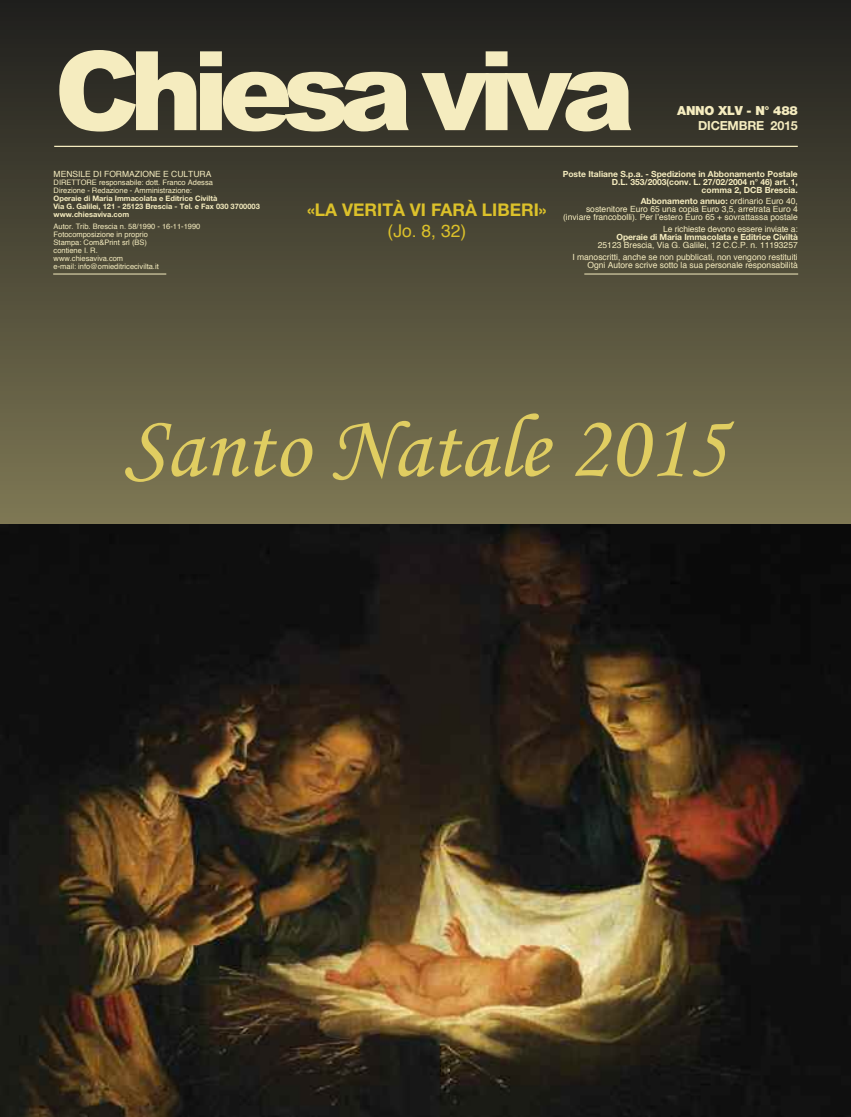
<style>
.page{position:relative;width:851px;height:1117px;background:#fff}
.page>*{position:absolute;margin:0;border:0;box-sizing:border-box;transform-origin:0 0}
.t1{font:900 110px "Arial";letter-spacing:-.095em;color:#f5ecbf}
.t2{font:90px "Monotype Corsiva";color:#e0cd61}
.t3{font:700 17.5px "Helvetica Neue";color:#dcc12a}
.t4{font:17.5px "Helvetica";color:#dcc12a}
.t5{font:900 12.5px "Helvetica Neue";letter-spacing:-.02em;color:#f5ecbf}
.t6{font:700 12.5px "Helvetica Neue";letter-spacing:-.015em;color:#f5ecbf}
.t7{font:8.5px/8px "Helvetica";color:#f5ecbf;text-align:right}
.t8{font:700 8.5px/8px "Helvetica Neue";color:#f5ecbf;text-align:right}
.t9{font:7.5px/8px "Helvetica";color:#f5ecbf}
.t10{font:700 7.5px/8px "Helvetica Neue";color:#f5ecbf}
.s1{font-family:"Helvetica";font-weight:400}
</style>
<div class="page">
<svg style="left:0;top:0;width:850px;height:524px"></svg>
<hr style="left:54px;top:146px;width:743px;height:1px;background:#f5ecbf">
<hr style="left:584px;top:274px;width:214px;height:1px;background:#f5ecbf">
<hr style="left:53px;top:274px;width:113px;height:1px;background:#f5ecbf">
<img style="left:0;top:524px;width:850px;height:592px">
<h1 class="t1" style="left:54px;top:9px;width:582px">Chiesa viva</h1>
<h3 class="t5" style="left:677px;top:106px;width:122px">ANNO XLV - N° 488</h3>
<h3 class="t6" style="left:698px;top:121px;width:101px">DICEMBRE 2015</h3>
<p class="t7" style="left:54px;top:171px;width:159px">MENSILE DI FORMAZIONE E CULTURA</p>
<p class="t9" style="left:54px;top:179px;width:161px">DIRETTORE responsabile: dott. Franco Adessa<br>Direzione - Redazione - Amministrazione:</p>
<p class="t10" style="left:54px;top:195px;width:208px">Operaie di Maria Immacolata e Editrice Civiltà<br>Via G. Galilei, 121 - 25123 Brescia - Tel. e Fax 030 3700003 www.chiesaviva.com</p>
<p class="t9" style="left:54px;top:222px;width:148px">Autor. Trib. Brescia n. 58/1990 - 16-11-1990<br>Fotocomposizione in proprio<br>Stampa: Com&amp;Print srl (BS)<br>contiene I. R.<br>www.chiesaviva.com<br>e-mail: info@omieditricecivilta.it</p>
<h3 class="t3" style="left:307px;top:203px;width:241px">«LA VERITÀ VI FARÀ LIBERI»</h3>
<h3 class="t4" style="left:387px;top:223px;width:80px">(Jo. 8, 32)</h3>
<p class="t8" style="left:562px;top:170px;width:236px">Poste Italiane S.p.a. - Spedizione in Abbonamento Postale<br>D.L. 353/2003(conv. L. 27/02/2004 n° 46) art. 1,<br>comma 2, DCB Brescia.</p>
<p class="t8" style="left:640px;top:198px;width:158px">Abbonamento annuo: <span class="s1">ordinario Euro 40,</span></p>
<p class="t7" style="left:563px;top:206px;width:236px">sostenitore Euro 65 una copia Euro 3,5, arretrata Euro 4 (inviare francobolli). Per l’estero Euro 65 + sovrattassa postale</p>
<p class="t7" style="left:663px;top:225px;width:136px">Le richieste devono essere inviate a:</p>
<p class="t8" style="left:616px;top:234px;width:183px">Operaie di Maria Immacolata e Editrice Civiltà</p>
<p class="t7" style="left:572px;top:240px;width:227px;line-height:11.5px">25123 Brescia, Via G. Galilei, 12 C.C.P. n. 11193257<br>I manoscritti, anche se non pubblicati, non vengono restituiti</p>
<p class="t7" style="left:587px;top:261px;width:212px">Ogni Autore scrive sotto la sua personale responsabilità</p>
<h2 class="t2" style="left:123px;top:404px;width:605px">Santo Natale 2015</h2>
</div>
